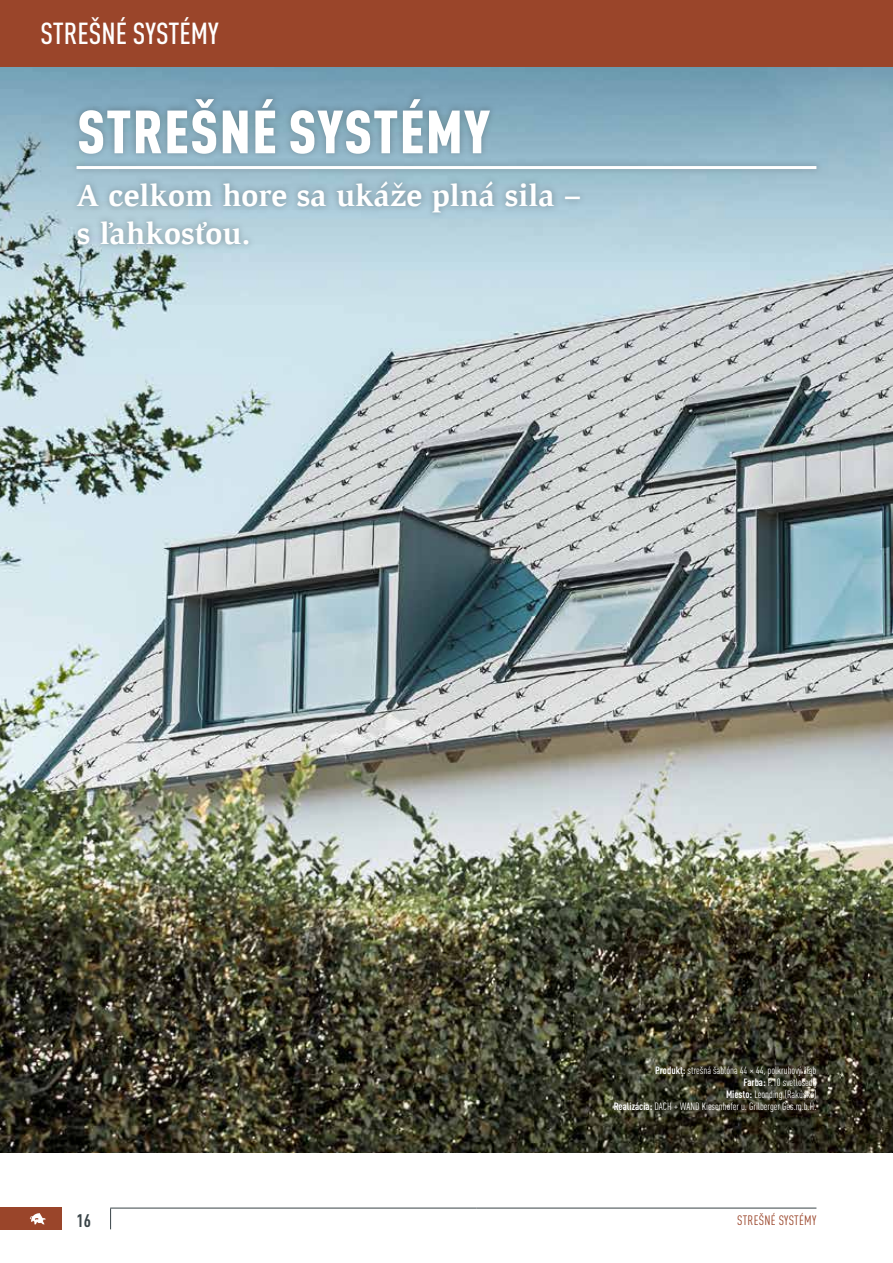
<style>
.page{position:relative;width:893px;height:1263px;background:#fff}
.page>*{position:absolute;margin:0;border:0;box-sizing:border-box;transform-origin:0 0}
.t1{font:900 condensed 60px "DIN Pro";letter-spacing:.02em;color:#fff}
.t2{font:700 31.5px/37.8px "Slimbach Pro";color:#fff}
.t3{font:500 condensed 30px "DIN Pro";color:#fff}
.t4{font:700 condensed 18px "DIN Pro";color:#394448}
.t5{font:condensed 13.5px "DIN Pro";letter-spacing:.02em;color:#9a452a}
.t6{font:condensed 10.5px/12px "DIN Pro";color:#fff;text-align:right}
.s1{font-weight:700}
</style>
<div class="page">
<div style="left:0;top:1208px;width:61px;height:22px;background:#9a452a"></div>
<svg style="left:30px;top:1213px;width:16px;height:11px"></svg>
<hr style="left:110px;top:1208px;width:366px;height:1px;background:#394448">
<svg style="left:110px;top:1208px;width:1px;height:21px"></svg>
<hr style="left:476px;top:1208px;width:340px;height:1px;background:#394448">
<img style="left:0;top:66px;width:893px;height:1086px">
<div style="left:69px;top:91px;width:755px;height:161px;background:#394448;opacity:.35"></div>
<hr style="left:77px;top:166px;width:739px;height:3px;background:#fff">
<div style="left:0;top:0;width:893px;height:66px;background:#9a452a"></div>
<h3 class="t3" style="left:40px;top:11px;width:180px">STREŠNÉ SYSTÉMY</h3>
<h1 class="t1" style="left:77px;top:85px;width:414px">STREŠNÉ SYSTÉMY</h1>
<h2 class="t2" style="left:77px;top:176px;width:506px">A celkom hore sa ukáže plná sila – s ľahkosťou.</h2>
<p class="t6" style="left:614px;top:1063px;width:204px"><span class="s1">Produkt:</span> strešná šablóna 44 × 44, polkruhový žľab<br><span class="s1">Farba:</span> P.10 svetlošedá<br><span class="s1">Miesto:</span> Leonding (Rakúsko)<br><span class="s1">Realizácia:</span> DACH + WAND Kiesenhofer u. Grilberger Ges.m.b.H.</p>
<h3 class="t4" style="left:77px;top:1206px;width:16px">16</h3>
<p class="t5" style="left:737px;top:1211px;width:74px">Strešné systémy</p>
</div>
